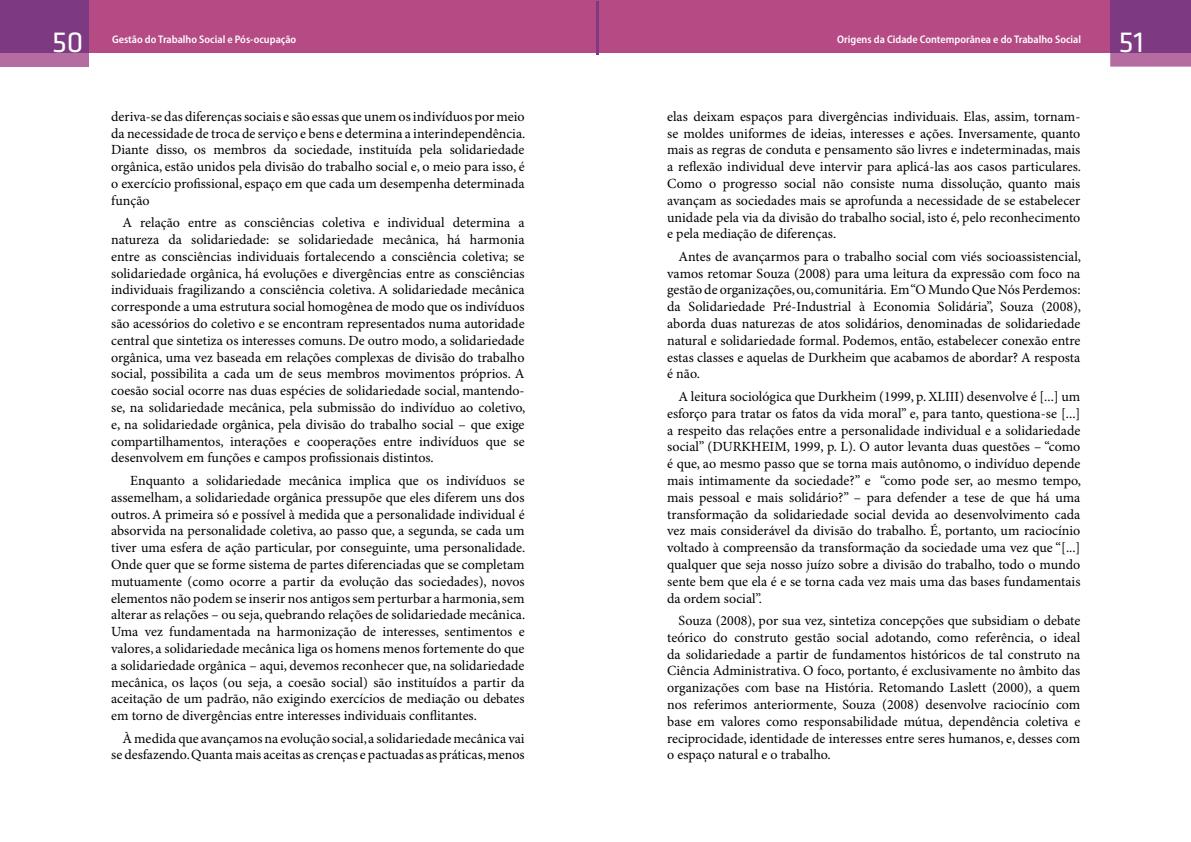
<style>
.page{position:relative;width:1191px;height:842px;background:#fff}
.page>*{position:absolute;margin:0;border:0;box-sizing:border-box;transform-origin:0 0}
.t1{font:30px "Klavika";color:#fff}
.t2{font:14px/16.8px "Minion Pro";color:#000;text-align:justify}
.t3{font:600 semi-condensed 11px "Myriad Pro";color:#fff}
</style>
<div class="page">
<div style="left:0;top:0;width:1110px;height:52px;background:#b54a85"></div>
<hr style="left:596px;top:1px;width:2px;height:54px;background:#7d3981">
<div style="left:0;top:0;width:89px;height:67px;background:#b56da1"></div>
<div style="left:0;top:0;width:89px;height:52px;background:#7d3981"></div>
<svg style="left:1110px;top:52px;width:81px;height:15px"></svg>
<div style="left:1110px;top:0;width:81px;height:52px;background:#7d3981"></div>
<h1 class="t1" style="left:52px;top:26px;width:33px">50</h1>
<h1 class="t1" style="left:1118px;top:27px;width:27px">51</h1>
<p class="t3" style="left:112px;top:34px;width:186px">Gestão do Trabalho Social e Pós-ocupação</p>
<p class="t3" style="left:837px;top:34px;width:245px">Origens da Cidade Contemporânea e do Trabalho Social</p>
<p class="t2" style="left:111px;top:108px;width:416px">deriva-se das diferenças sociais e são essas que unem os indivíduos por meio da necessidade de troca de serviço e bens e determina a interindependência.<br>Diante disso, os membros da sociedade, instituída pela solidariedade orgânica, estão unidos pela divisão do trabalho social e, o meio para isso, é o exercício profissional, espaço em que cada um desempenha determinada função</p>
<p class="t2" style="left:111px;top:215px;width:416px;text-indent:11px">A relação entre as consciências coletiva e individual determina a natureza da solidariedade: se solidariedade mecânica, há harmonia entre as consciências individuais fortalecendo a consciência coletiva; se solidariedade orgânica, há evoluções e divergências entre as consciências individuais fragilizando a consciência coletiva. A solidariedade mecânica corresponde a uma estrutura social homogênea de modo que os indivíduos são acessórios do coletivo e se encontram representados numa autoridade central que sintetiza os interesses comuns. De outro modo, a solidariedade orgânica, uma vez baseada em relações complexas de divisão do trabalho social, possibilita a cada um de seus membros movimentos próprios. A coesão social ocorre nas duas espécies de solidariedade social, mantendo&shy;se, na solidariedade mecânica, pela submissão do indivíduo ao coletivo, e, na solidariedade orgânica, pela divisão do trabalho social – que exige compartilhamentos, interações e cooperações entre indivíduos que se desenvolvem em funções e campos profissionais distintos.</p>
<p class="t2" style="left:111px;top:473px;width:416px;text-indent:19px">Enquanto a solidariedade mecânica implica que os indivíduos se assemelham, a solidariedade orgânica pressupõe que eles diferem uns dos outros. A primeira só e possível à medida que a personalidade individual é absorvida na personalidade coletiva, ao passo que, a segunda, se cada um tiver uma esfera de ação particular, por conseguinte, uma personalidade.<br>Onde quer que se forme sistema de partes diferenciadas que se completam mutuamente (como ocorre a partir da evolução das sociedades), novos elementos não podem se inserir nos antigos sem perturbar a harmonia, sem alterar as relações – ou seja, quebrando relações de solidariedade mecânica.<br>Uma vez fundamentada na harmonização de interesses, sentimentos e valores, a solidariedade mecânica liga os homens menos fortemente do que a solidariedade orgânica – aqui, devemos reconhecer que, na solidariedade mecânica, os laços (ou seja, a coesão social) são instituídos a partir da aceitação de um padrão, não exigindo exercícios de mediação ou debates em torno de divergências entre interesses individuais conflitantes.</p>
<p class="t2" style="left:111px;top:730px;width:415px;text-align:right">À medida que avançamos na evolução social, a solidariedade mecânica vai se desfazendo. Quanta mais aceitas as crenças e pactuadas as práticas, menos</p>
<p class="t2" style="left:667px;top:108px;width:415px">elas deixam espaços para divergências individuais. Elas, assim, tornam&shy;se moldes uniformes de ideias, interesses e ações. Inversamente, quanto mais as regras de conduta e pensamento são livres e indeterminadas, mais a reflexão individual deve intervir para aplicá-las aos casos particulares.<br>Como o progresso social não consiste numa dissolução, quanto mais avançam as sociedades mais se aprofunda a necessidade de se estabelecer unidade pela via da divisão do trabalho social, isto é, pelo reconhecimento e pela mediação de diferenças.</p>
<p class="t2" style="left:667px;top:249px;width:415px;text-indent:11px">Antes de avançarmos para o trabalho social com viés socioassistencial, vamos retomar Souza (2008) para uma leitura da expressão com foco na gestão de organizações, ou, comunitária. Em “O Mundo Que Nós Perdemos: da Solidariedade Pré-Industrial à Economia Solidária”, Souza (2008), aborda duas naturezas de atos solidários, denominadas de solidariedade natural e solidariedade formal. Podemos, então, estabelecer conexão entre estas classes e aquelas de Durkheim que acabamos de abordar? A resposta é não.</p>
<p class="t2" style="left:667px;top:389px;width:415px;text-indent:11px">A leitura sociológica que Durkheim (1999, p. XLIII) desenvolve é [...] um esforço para tratar os fatos da vida moral” e, para tanto, questiona-se [...] a respeito das relações entre a personalidade individual e a solidariedade social” (DURKHEIM, 1999, p. L). O autor levanta duas questões – “como é que, ao mesmo passo que se torna mais autônomo, o indivíduo depende mais intimamente da sociedade?” e “como pode ser, ao mesmo tempo, mais pessoal e mais solidário?” – para defender a tese de que há uma transformação da solidariedade social devida ao desenvolvimento cada vez mais considerável da divisão do trabalho. É, portanto, um raciocínio voltado à compreensão da transformação da sociedade uma vez que “[...] qualquer que seja nosso juízo sobre a divisão do trabalho, todo o mundo sente bem que ela é e se torna cada vez mais uma das bases fundamentais da ordem social”.</p>
<p class="t2" style="left:667px;top:613px;width:415px;text-indent:11px">Souza (2008), por sua vez, sintetiza concepções que subsidiam o debate teórico do construto gestão social adotando, como referência, o ideal da solidariedade a partir de fundamentos históricos de tal construto na Ciência Administrativa. O foco, portanto, é exclusivamente no âmbito das organizações com base na História. Retomando Laslett (2000), a quem nos referimos anteriormente, Souza (2008) desenvolve raciocínio com base em valores como responsabilidade mútua, dependência coletiva e reciprocidade, identidade de interesses entre seres humanos, e, desses com o espaço natural e o trabalho.</p>
</div>
